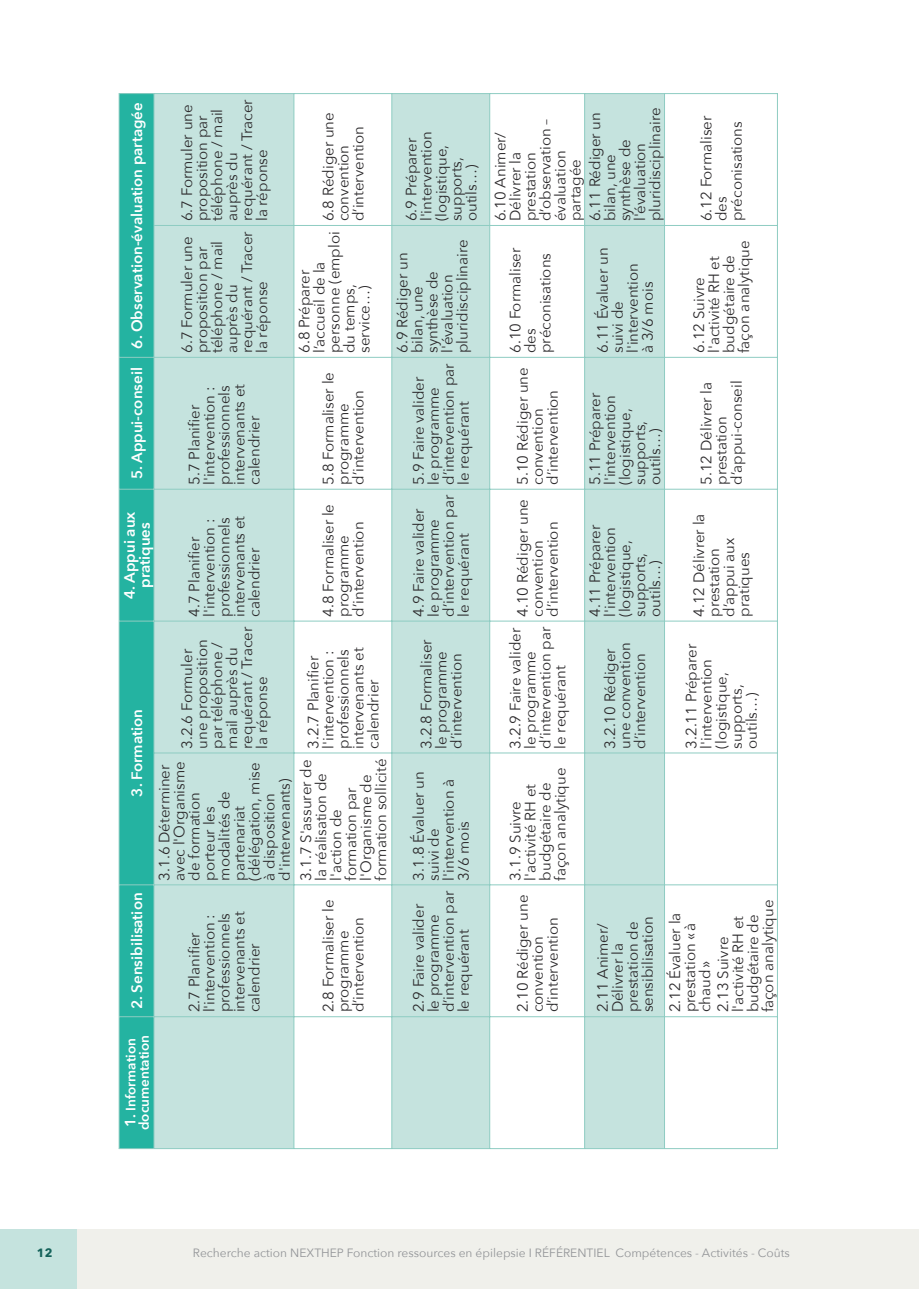
<style>
.page{position:relative;width:919px;height:1289px;background:#fff}
.page>*{position:absolute;margin:0;border:0;box-sizing:border-box;transform-origin:0 0}
.t1{font:15px/15px "Avenir Next";color:#2c2a2c}
.t2{font:600 15px/15px "Avenir Next";color:#fff;text-align:center}
.t3{font:600 13.5px/13.5px "Avenir Next";color:#fff}
.t4{font:12px "Avenir Next";color:#939598}
.t5{font:700 12px "Avenir Next";color:#14625a}
.s1{font-size:15px}
</style>
<div class="page">
<div style="left:77px;top:1228px;width:841px;height:60px;background:#f0f0eb"></div>
<div style="left:0;top:1228px;width:77px;height:60px;background:#c5e3de"></div>
<div style="left:119px;top:94px;width:35px;height:1054px;background:#24b3a1"></div>
<svg style="left:155px;top:94px;width:509px;height:1054px;fill:#c5e3de"></svg>
<hr style="left:119px;top:1148px;width:658px;height:1px;background:#8eccc2">
<hr style="left:119px;top:93px;width:658px;height:1px;background:#8eccc2">
<hr style="left:119px;top:1016px;width:658px;height:1px;background:#8eccc2">
<hr style="left:119px;top:884px;width:658px;height:1px;background:#8eccc2">
<hr style="left:119px;top:620px;width:658px;height:1px;background:#8eccc2">
<hr style="left:119px;top:489px;width:658px;height:1px;background:#8eccc2">
<hr style="left:119px;top:357px;width:658px;height:1px;background:#8eccc2">
<hr style="left:154px;top:752px;width:623px;height:1px;background:#8eccc2">
<hr style="left:154px;top:225px;width:623px;height:1px;background:#8eccc2">
<hr style="left:119px;top:94px;width:1px;height:1054px;background:#8eccc2">
<hr style="left:154px;top:94px;width:1px;height:1054px;background:#8eccc2">
<hr style="left:293px;top:94px;width:1px;height:1054px;background:#8eccc2">
<hr style="left:391px;top:94px;width:1px;height:1054px;background:#8eccc2">
<hr style="left:489px;top:94px;width:1px;height:1054px;background:#8eccc2">
<hr style="left:584px;top:94px;width:1px;height:1054px;background:#8eccc2">
<hr style="left:664px;top:94px;width:1px;height:1054px;background:#8eccc2">
<hr style="left:777px;top:94px;width:1px;height:1054px;background:#8eccc2">
<p class="t2" style="left:130px;top:348px;width:248px;rotate:-90deg">6. Observation-évaluation partagée</p>
<p class="t2" style="left:130px;top:479px;width:113px;rotate:-90deg">5. Appui-conseil</p>
<p class="t2" style="left:122px;top:598px;width:89px;rotate:-90deg">4. Appui aux pratiques</p>
<p class="t1" style="left:180px;top:221px;width:123px;rotate:-90deg">6.7 Formuler une proposition par téléphone / mail auprès du requérant / Tracer la réponse</p>
<p class="t1" style="left:180px;top:353px;width:123px;rotate:-90deg">6.7 Formuler une proposition par téléphone / mail auprès du requérant / Tracer la réponse</p>
<p class="t1" style="left:187px;top:485px;width:103px;rotate:-90deg">5.7 Planifier l'intervention : professionnels intervenants et calendrier</p>
<p class="t1" style="left:187px;top:617px;width:103px;rotate:-90deg">4.7 Planifier l'intervention : professionnels intervenants et calendrier</p>
<p class="t1" style="left:321px;top:221px;width:110px;rotate:-90deg">6.8 Rédiger une convention d’intervention</p>
<p class="t1" style="left:297px;top:353px;width:123px;rotate:-90deg">6.8 Préparer l’accueil de la personne (emploi du temps, service…)</p>
<p class="t1" style="left:321px;top:485px;width:114px;rotate:-90deg">5.8 Formaliser le programme d’intervention</p>
<p class="t1" style="left:321px;top:617px;width:114px;rotate:-90deg">4.8 Formaliser le programme d’intervention</p>
<p class="t2" style="left:130px;top:796px;width:89px;rotate:-90deg">3. Formation</p>
<p class="t2" style="left:130px;top:1008px;width:118px;rotate:-90deg">2. Sensibilisation</p>
<p class="t1" style="left:180px;top:748px;width:123px;rotate:-90deg">3.2.6 Formuler une proposition par téléphone / mail auprès du requérant / Tracer la réponse</p>
<p class="t1" style="left:306px;top:748px;width:103px;rotate:-90deg">3.2.7 Planifier l'intervention : professionnels intervenants et calendrier</p>
<p class="t1" style="left:299px;top:880px;width:123px;rotate:-90deg">3.1.7 S'assurer de la réalisation de l'action de formation par l'Organisme de formation sollicité</p>
<p class="t1" style="left:157px;top:880px;width:121px;rotate:-90deg">3.1.6 Déterminer avec l'Organisme de formation porteur les modalités de partenariat (délégation, mise à disposition d'intervenants)</p>
<p class="t1" style="left:187px;top:1012px;width:103px;rotate:-90deg">2.7 Planifier l'intervention : professionnels intervenants et calendrier</p>
<p class="t1" style="left:321px;top:1012px;width:114px;rotate:-90deg">2.8 Formaliser le programme d’intervention</p>
<p class="t1" style="left:404px;top:221px;width:91px;rotate:-90deg">6.9 Préparer l'intervention (logistique, supports, outils…)</p>
<p class="t1" style="left:395px;top:353px;width:115px;rotate:-90deg">6.9 Rédiger un bilan, une synthèse de l'évaluation pluridisciplinaire</p>
<p class="t1" style="left:411px;top:485px;width:123px;rotate:-90deg">5.9 Faire valider le programme d’intervention par le requérant</p>
<p class="t1" style="left:411px;top:617px;width:123px;rotate:-90deg">4.9 Faire valider le programme d’intervention par le requérant</p>
<p class="t1" style="left:419px;top:748px;width:111px;rotate:-90deg">3.2.8 Formaliser le programme d’intervention</p>
<p class="t1" style="left:411px;top:880px;width:111px;rotate:-90deg">3.1.8 Évaluer un suivi de l'intervention à<br>3/6 mois</p>
<p class="t1" style="left:411px;top:1012px;width:123px;rotate:-90deg">2.9 Faire valider le programme d’intervention par le requérant</p>
<p class="t3" style="left:124px;top:1130px;width:97px;rotate:-90deg"><span class="s1">1.</span> Information documentation</p>
<p class="t1" style="left:588px;top:221px;width:115px;rotate:-90deg">6.11 Rédiger un bilan, une synthèse de l'évaluation pluridisciplinaire</p>
<p class="t1" style="left:493px;top:221px;width:104px;rotate:-90deg">6.10 Animer/<br>Délivrer la prestation d’observation – évaluation partagée</p>
<p class="t1" style="left:508px;top:353px;width:107px;rotate:-90deg">6.10 Formaliser des préconisations</p>
<p class="t1" style="left:515px;top:485px;width:119px;rotate:-90deg">5.10 Rédiger une convention d’intervention</p>
<p class="t1" style="left:515px;top:617px;width:119px;rotate:-90deg">4.10 Rédiger une convention d’intervention</p>
<p class="t1" style="left:508px;top:748px;width:123px;rotate:-90deg">3.2.9 Faire valider le programme d’intervention par le requérant</p>
<p class="t1" style="left:508px;top:880px;width:114px;rotate:-90deg">3.1.9 Suivre l'activité RH et budgétaire de façon analytique</p>
<p class="t1" style="left:595px;top:353px;width:107px;rotate:-90deg">6.11 Évaluer un suivi de l'intervention<br>à 3/6 mois</p>
<p class="t1" style="left:588px;top:485px;width:94px;rotate:-90deg">5.11 Préparer l'intervention (logistique, supports, outils…)</p>
<p class="t1" style="left:588px;top:617px;width:94px;rotate:-90deg">4.11 Préparer l'intervention (logistique, supports, outils…)</p>
<p class="t1" style="left:603px;top:748px;width:108px;rotate:-90deg">3.2.10 Rédiger une convention d’intervention</p>
<p class="t1" style="left:699px;top:221px;width:107px;rotate:-90deg">6.12 Formaliser des préconisations</p>
<p class="t1" style="left:691px;top:353px;width:114px;rotate:-90deg">6.12 Suivre l'activité RH et budgétaire de façon analytique</p>
<p class="t1" style="left:699px;top:485px;width:106px;rotate:-90deg">5.12 Délivrer la prestation d’appui-conseil</p>
<p class="t1" style="left:691px;top:617px;width:105px;rotate:-90deg">4.12 Délivrer la prestation d’appui aux pratiques</p>
<p class="t1" style="left:684px;top:748px;width:106px;rotate:-90deg">3.2.11 Préparer l'intervention (logistique, supports, outils…)</p>
<p class="t1" style="left:515px;top:1012px;width:119px;rotate:-90deg">2.10 Rédiger une convention d’intervention</p>
<p class="t1" style="left:595px;top:1012px;width:98px;rotate:-90deg">2.11 Animer/<br>Délivrer la prestation de sensibilisation</p>
<p class="t1" style="left:715px;top:1012px;width:114px;rotate:-90deg">2.13 Suivre l'activité RH et budgétaire de façon analytique</p>
<p class="t1" style="left:667px;top:1012px;width:101px;rotate:-90deg">2.12 Évaluer la prestation « à chaud »</p>
<p class="t5" style="left:37px;top:1244px;width:17px">12</p>
<p class="t4" style="left:193px;top:1244px;width:598px">Recherche action NEXTHEP Fonction ressources en épilepsie I RÉFÉRENTIEL Compétences - Activités - Coûts</p>
</div>
